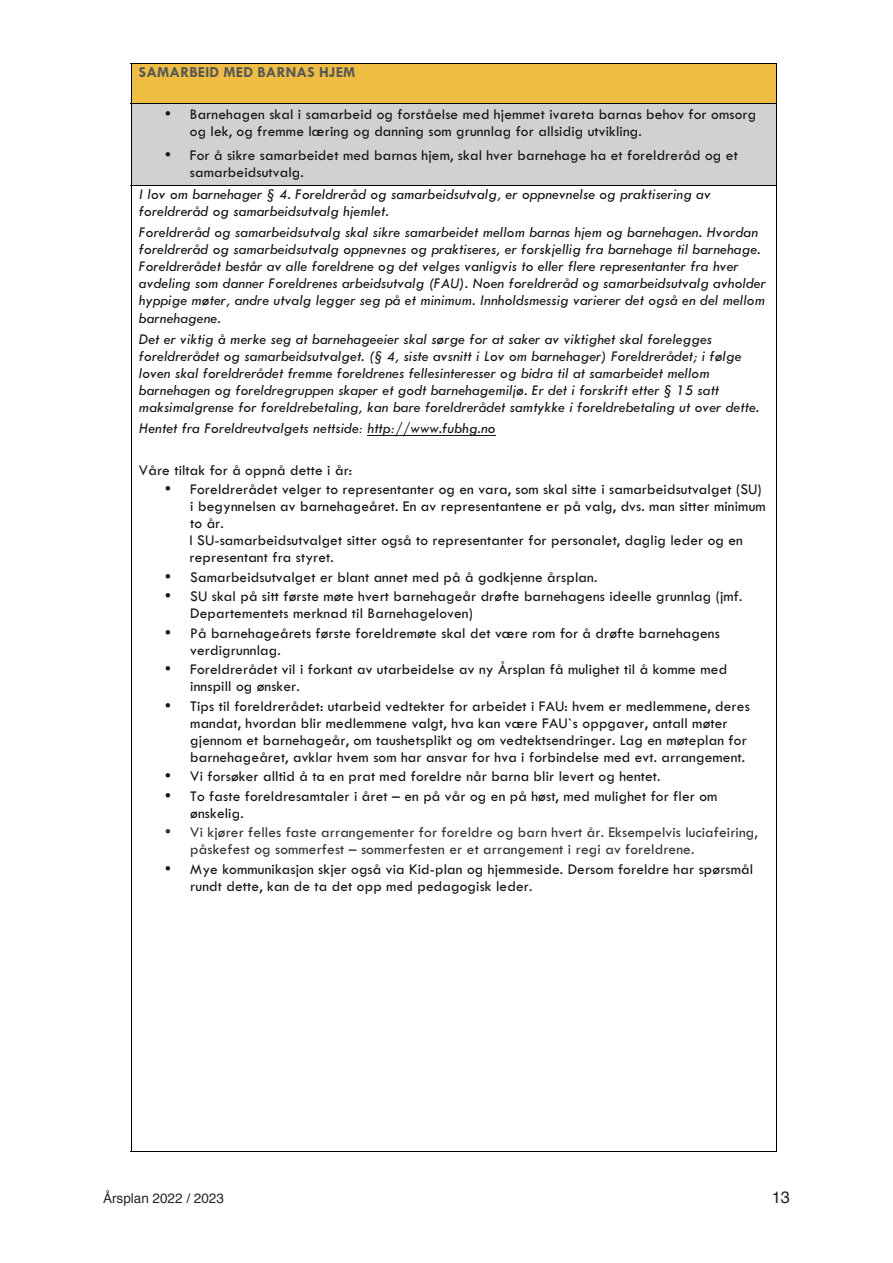
<style>
.page{position:relative;width:893px;height:1263px;background:#fff}
.page>*{position:absolute;margin:0;border:0;box-sizing:border-box;transform-origin:0 0}
.t1{font:16.5px "Helvetica";color:#272526}
.t2{font:15.45px/17.1px "Tw Cen";letter-spacing:.01em;color:#161519}
.t3{font:italic 15.45px/17.1px "Tw Cen";letter-spacing:.005em;color:#161519}
.t4{font:15.45px/16.8px "Tw Cen";letter-spacing:.005em;color:#363431}
.t5{font:700 15.45px "Tw Cen";letter-spacing:.01em;color:#545859}
.t6{font:13.5px "Helvetica";color:#272526}
</style>
<div class="page">
<div style="left:132px;top:64px;width:644px;height:39px;background:#eebd42"></div>
<hr style="left:131px;top:64px;width:646px;height:1px;background:#000">
<hr style="left:131px;top:64px;width:1px;height:39px;background:#000">
<hr style="left:776px;top:64px;width:1px;height:39px;background:#000">
<div style="left:132px;top:104px;width:644px;height:81px;background:#d0d2d2"></div>
<hr style="left:131px;top:103px;width:646px;height:1px;background:#000">
<hr style="left:131px;top:104px;width:1px;height:81px;background:#000">
<hr style="left:776px;top:104px;width:1px;height:81px;background:#000">
<hr style="left:367px;top:435px;width:129px;height:1px;background:#161519">
<hr style="left:131px;top:185px;width:646px;height:1px;background:#000">
<hr style="left:131px;top:186px;width:1px;height:965px;background:#000">
<hr style="left:131px;top:1151px;width:645px;height:1px;background:#000">
<hr style="left:776px;top:186px;width:1px;height:965px;background:#000">
<p class="t5" style="left:139px;top:63px;width:218px">SAMARBEID MED BARNAS HJEM</p>
<p class="t2" style="left:190px;top:106px;width:568px;text-indent:-25px">• Barnehagen skal i samarbeid og forståelse med hjemmet ivareta barnas behov for omsorg og lek, og fremme læring og danning som grunnlag for allsidig utvikling.</p>
<p class="t2" style="left:190px;top:146px;width:549px;text-indent:-25px">• For å sikre samarbeidet med barnas hjem, skal hver barnehage ha et foreldreråd og et samarbeidsutvalg.</p>
<p class="t3" style="left:139px;top:185px;width:573px">I lov om barnehager § 4. Foreldreråd og samarbeidsutvalg, er oppnevnelse og praktisering av foreldreråd og samarbeidsutvalg hjemlet.</p>
<p class="t3" style="left:139px;top:223px;width:628px">Foreldreråd og samarbeidsutvalg skal sikre samarbeidet mellom barnas hjem og barnehagen. Hvordan foreldreråd og samarbeidsutvalg oppnevnes og praktiseres, er forskjellig fra barnehage til barnehage.<br>Foreldrerådet består av alle foreldrene og det velges vanligvis to eller flere representanter fra hver avdeling som danner Foreldrenes arbeidsutvalg (FAU). Noen foreldreråd og samarbeidsutvalg avholder hyppige møter, andre utvalg legger seg på et minimum. Innholdsmessig varierer det også en del mellom barnehagene.</p>
<p class="t3" style="left:139px;top:330px;width:622px">Det er viktig å merke seg at barnehageeier skal sørge for at saker av viktighet skal forelegges foreldrerådet og samarbeidsutvalget. (§ 4, siste avsnitt i Lov om barnehager) Foreldrerådet; i følge loven skal foreldrerådet fremme foreldrenes fellesinteresser og bidra til at samarbeidet mellom barnehagen og foreldregruppen skaper et godt barnehagemiljø. Er det i forskrift etter § 15 satt maksimalgrense for foreldrebetaling, kan bare foreldrerådet samtykke i foreldrebetaling ut over dette.</p>
<p class="t3" style="left:139px;top:420px;width:358px">Hentet fra Foreldreutvalgets nettside: http://www.fubhg.no</p>
<p class="t2" style="left:139px;top:461px;width:215px">Våre tiltak for å oppnå dette i år:</p>
<p class="t2" style="left:189px;top:481px;width:578px;text-indent:-25px">• Foreldrerådet velger to representanter og en vara, som skal sitte i samarbeidsutvalget (SU) i begynnelsen av barnehageåret. En av representantene er på valg, dvs. man sitter minimum to år.<br>I SU-samarbeidsutvalget sitter også to representanter for personalet, daglig leder og en representant fra styret.</p>
<p class="t2" style="left:165px;top:568px;width:434px">• Samarbeidsutvalget er blant annet med på å godkjenne årsplan.</p>
<p class="t2" style="left:190px;top:588px;width:554px;text-indent:-26px">• SU skal på sitt første møte hvert barnehageår drøfte barnehagens ideelle grunnlag (jmf.<br>Departementets merknad til Barnehageloven)</p>
<p class="t2" style="left:190px;top:624px;width:531px;text-indent:-26px">• På barnehageårets første foreldremøte skal det være rom for å drøfte barnehagens verdigrunnlag.</p>
<p class="t2" style="left:190px;top:661px;width:538px;text-indent:-26px">• Foreldrerådet vil i forkant av utarbeidelse av ny Årsplan få mulighet til å komme med innspill og ønsker.</p>
<p class="t2" style="left:190px;top:697px;width:561px;text-indent:-26px">• Tips til foreldrerådet: utarbeid vedtekter for arbeidet i FAU: hvem er medlemmene, deres mandat, hvordan blir medlemmene valgt, hva kan være FAU`s oppgaver, antall møter gjennom et barnehageår, om taushetsplikt og om vedtektsendringer. Lag en møteplan for barnehageåret, avklar hvem som har ansvar for hva i forbindelse med evt. arrangement.</p>
<p class="t2" style="left:165px;top:768px;width:497px">• Vi forsøker alltid å ta en prat med foreldre når barna blir levert og hentet.</p>
<p class="t2" style="left:190px;top:787px;width:529px;text-indent:-26px">• To faste foreldresamtaler i året – en på vår og en på høst, med mulighet for fler om ønskelig.</p>
<p class="t4" style="left:190px;top:824px;width:569px;text-indent:-26px">• Vi kjører felles faste arrangementer for foreldre og barn hvert år. Eksempelvis luciafeiring, påskefest og sommerfest – sommerfesten er et arrangement i regi av foreldrene.</p>
<p class="t2" style="left:190px;top:860px;width:564px;text-indent:-26px">• Mye kommunikasjon skjer også via Kid-plan og hjemmeside. Dersom foreldre har spørsmål rundt dette, kan de ta det opp med pedagogisk leder.</p>
<p class="t6" style="left:103px;top:1193px;width:122px">Årsplan 2022 / 2023</p>
<p class="t1" style="left:772px;top:1190px;width:20px">13</p>
</div>
